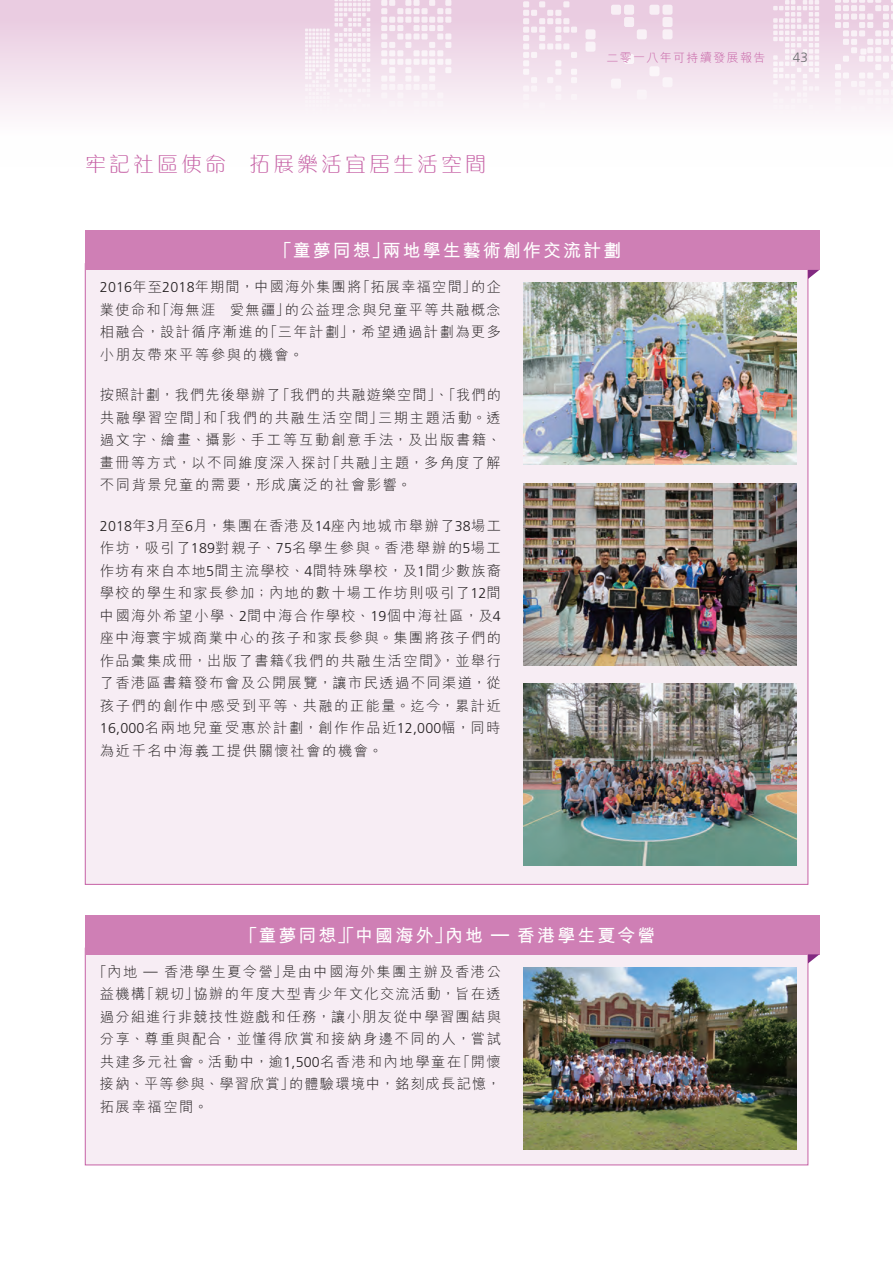
<style>
.page{position:relative;width:893px;height:1263px;background:#fff}
.page>*{position:absolute;margin:0;border:0;box-sizing:border-box;transform-origin:0 0}
.t1{font:300 21px "M Gentle HK";letter-spacing:.145em;color:#c661a5}
.t2{font:700 18px "M Hei HK";letter-spacing:.115em;color:#fff}
._11_P0{font:300 14.25px/22.5px "M Hei HK";letter-spacing:.115em;color:#231f20;text-align:justify}
.t3{font:300 13.5px "Frutiger LT Std";color:#6c6d70}
.t4{font:300 12px "M Hei HK";letter-spacing:.115em;color:#c661a5}
.s1{font-family:"Frutiger LT Std"}
</style>
<div class="page">
<div style="left:0;top:0;width:893px;height:167px;background:linear-gradient(to bottom,#e8c8df,#fff)"></div>
<svg style="left:309px;top:124px;width:29px;height:9px"></svg>
<svg style="left:357px;top:0;width:13px;height:107px"></svg>
<svg style="left:348px;top:114px;width:22px;height:14px"></svg>
<svg style="left:773px;top:0;width:46px;height:133px"></svg>
<div style="left:835px;top:72px;width:6px;height:7px;background:#fbf6f9"></div>
<div style="left:843px;top:72px;width:6px;height:7px;background:#fbf6f9"></div>
<div style="left:859px;top:72px;width:6px;height:7px;background:#fbf6f9"></div>
<div style="left:867px;top:72px;width:6px;height:7px;background:#fbf6f9"></div>
<div style="left:883px;top:72px;width:6px;height:7px;background:#fbf6f9"></div>
<svg style="left:835px;top:0;width:58px;height:70px"></svg>
<svg style="left:835px;top:81px;width:58px;height:52px"></svg>
<div style="left:523px;top:43px;width:6px;height:7px;background:#f9f3f8"></div>
<div style="left:539px;top:43px;width:6px;height:7px;background:#f9f3f8"></div>
<div style="left:547px;top:43px;width:6px;height:7px;background:#f9f3f8"></div>
<div style="left:555px;top:43px;width:6px;height:7px;background:#f9f3f8"></div>
<svg style="left:523px;top:1px;width:54px;height:40px"></svg>
<div style="left:563px;top:43px;width:6px;height:7px;background:#f9f3f8"></div>
<svg style="left:523px;top:52px;width:54px;height:81px"></svg>
<div style="left:381px;top:33px;width:6px;height:7px;background:#f9f1f7"></div>
<div style="left:397px;top:33px;width:6px;height:7px;background:#f9f1f7"></div>
<svg style="left:381px;top:0;width:30px;height:31px"></svg>
<div style="left:405px;top:33px;width:6px;height:7px;background:#f9f1f7"></div>
<svg style="left:381px;top:42px;width:30px;height:82px"></svg>
<div style="left:413px;top:0;width:7px;height:6px;background:#f8eff5"></div>
<div style="left:413px;top:8px;width:7px;height:6px;background:#f8eff5"></div>
<div style="left:413px;top:17px;width:7px;height:6px;background:#f8eff5"></div>
<div style="left:413px;top:25px;width:7px;height:6px;background:#f8f0f6"></div>
<div style="left:413px;top:33px;width:7px;height:7px;background:#f9f1f7"></div>
<div style="left:413px;top:50px;width:7px;height:6px;background:#faf3f8"></div>
<div style="left:413px;top:59px;width:7px;height:6px;background:#faf5f8"></div>
<div style="left:413px;top:76px;width:7px;height:6px;background:#faf5f9"></div>
<div style="left:413px;top:84px;width:7px;height:6px;background:#faf3f8"></div>
<div style="left:413px;top:101px;width:7px;height:6px;background:#f9f3f8"></div>
<div style="left:413px;top:109px;width:7px;height:6px;background:#faf4f8"></div>
<div style="left:437px;top:33px;width:6px;height:7px;background:#f9f1f7"></div>
<svg style="left:429px;top:118px;width:14px;height:6px"></svg>
<svg style="left:429px;top:0;width:22px;height:31px"></svg>
<div style="left:445px;top:33px;width:6px;height:7px;background:#f9f1f7"></div>
<svg style="left:429px;top:42px;width:22px;height:65px"></svg>
<div style="left:421px;top:8px;width:7px;height:6px;background:#f8eff5"></div>
<div style="left:421px;top:17px;width:7px;height:6px;background:#f8eff5"></div>
<div style="left:421px;top:25px;width:7px;height:6px;background:#f8f0f6"></div>
<div style="left:421px;top:33px;width:7px;height:7px;background:#f9f1f7"></div>
<div style="left:421px;top:50px;width:7px;height:6px;background:#faf3f8"></div>
<div style="left:421px;top:59px;width:7px;height:6px;background:#faf5f8"></div>
<div style="left:421px;top:84px;width:7px;height:6px;background:#faf3f8"></div>
<div style="left:421px;top:92px;width:7px;height:6px;background:#f9f3f7"></div>
<div style="left:421px;top:101px;width:7px;height:6px;background:#f9f3f8"></div>
<div style="left:662px;top:5px;width:10px;height:10px;background:#f8eff5;border-radius:2px"></div>
<div style="left:662px;top:17px;width:10px;height:10px;background:#f8eff5;border-radius:2px"></div>
<div style="left:662px;top:29px;width:10px;height:10px;background:#f9f1f6;border-radius:2px"></div>
<div style="left:649px;top:5px;width:10px;height:10px;background:#f8eff5;border-radius:2px"></div>
<div style="left:649px;top:66px;width:10px;height:10px;background:#fbf6f9;border-radius:2px"></div>
<div style="left:637px;top:29px;width:10px;height:10px;background:#f9f1f6;border-radius:2px"></div>
<div style="left:662px;top:77px;width:10px;height:10px;background:#faf4f8;border-radius:2px"></div>
<div style="left:662px;top:114px;width:10px;height:10px;background:#fbf6f9;border-radius:2px"></div>
<div style="left:637px;top:90px;width:10px;height:10px;background:#f9f3f7;border-radius:2px"></div>
<div style="left:624px;top:5px;width:10px;height:10px;background:#f8eff5;border-radius:2px"></div>
<div style="left:624px;top:17px;width:10px;height:10px;background:#f8eff5;border-radius:2px"></div>
<div style="left:624px;top:54px;width:10px;height:10px;background:#faf4f8;border-radius:2px"></div>
<div style="left:611px;top:5px;width:10px;height:10px;background:#f8eff5;border-radius:2px"></div>
<div style="left:611px;top:79px;width:10px;height:10px;background:#faf4f8;border-radius:2px"></div>
<div style="left:585px;top:29px;width:10px;height:10px;background:#f9f1f6;border-radius:2px"></div>
<div style="left:585px;top:42px;width:10px;height:10px;background:#f9f3f8;border-radius:2px"></div>
<div style="left:624px;top:114px;width:10px;height:10px;background:#fbf6f9;border-radius:2px"></div>
<svg style="left:611px;top:127px;width:10px;height:6px"></svg>
<div style="left:85px;top:263px;width:723px;height:621px;background:#f7edf4;border:1px solid #c661a5"></div>
<div style="left:85px;top:231px;width:734px;height:39px;background:#cf7fb5"></div>
<svg style="left:808px;top:270px;width:11px;height:9px"></svg>
<img style="left:523px;top:483px;width:274px;height:182px">
<img style="left:523px;top:283px;width:274px;height:182px">
<img style="left:523px;top:683px;width:274px;height:182px">
<div style="left:85px;top:948px;width:723px;height:217px;background:#f7edf4"></div>
<div style="left:85px;top:915px;width:734px;height:39px;background:#cf7fb5"></div>
<svg style="left:808px;top:954px;width:11px;height:9px"></svg>
<img style="left:523px;top:967px;width:274px;height:182px">
<h1 class="t1" style="left:85px;top:149px;width:403px">牢記社區使命 拓展樂活宜居生活空間</h1>
<p class="t4" style="left:606px;top:51px;width:161px">二零一八年可持續發展報告</p>
<p class="t3" style="left:793px;top:50px;width:17px">43</p>
<p class="t2" style="left:274px;top:238px;width:348px">「童夢同想」兩地學生藝術創作交流計劃</p>
<p class="_11_P0" style="left:100px;top:276px;width:403px"><span class="s1">2016</span>年至<span class="s1">2018</span>年期間，中國海外集團將「拓展幸福空間」的企業使命和「海無涯 愛無疆」的公益理念與兒童平等共融概念相融合，設計循序漸進的「三年計劃」，希望通過計劃為更多小朋友帶來平等參與的機會。</p>
<p class="_11_P0" style="left:100px;top:384px;width:402px">按照計劃，我們先後舉辦了「我們的共融遊樂空間」、「我們的共融學習空間」和「我們的共融生活空間」三期主題活動。透過文字、繪畫、攝影、手工等互動創意手法，及出版書籍、畫冊等方式，以不同維度深入探討「共融」主題，多角度了解不同背景兒童的需要，形成廣泛的社會影響。</p>
<p class="_11_P0" style="left:100px;top:514px;width:403px"><span class="s1">2018</span>年<span class="s1">3</span>月至<span class="s1">6</span>月，集團在香港及<span class="s1">14</span>座內地城市舉辦了<span class="s1">38</span>場工作坊，吸引了<span class="s1">189</span>對親子、<span class="s1">75</span>名學生參與。香港舉辦的<span class="s1">5</span>場工作坊有來自本地<span class="s1">5</span>間主流學校、<span class="s1">4</span>間特殊學校，及<span class="s1">1</span>間少數族裔學校的學生和家長參加；內地的數十場工作坊則吸引了<span class="s1">12</span>間中國海外希望小學、<span class="s1">2</span>間中海合作學校、<span class="s1">19</span>個中海社區，及<span class="s1">4</span>座中海寰宇城商業中心的孩子和家長參與。集團將孩子們的作品彙集成冊，出版了書籍《我們的共融生活空間》，並舉行了香港區書籍發布會及公開展覽，讓市民透過不同渠道，從孩子們的創作中感受到平等、共融的正能量。迄今，累計近<span class="s1">16,000</span>名兩地兒童受惠於計劃，創作作品近<span class="s1">12,000</span>幅，同時為近千名中海義工提供關懷社會的機會。</p>
<p class="t2" style="left:240px;top:922px;width:417px">「童夢同想」「中國海外」內地 <span class="s1">—</span> 香港學生夏令營</p>
<p class="_11_P0" style="left:100px;top:960px;width:403px;text-indent:-7px">「內地 <span class="s1">—</span> 香港學生夏令營」是由中國海外集團主辦及香港公益機構「親切」協辦的年度大型青少年文化交流活動，旨在透過分組進行非競技性遊戲和任務，讓小朋友從中學習團結與分享、尊重與配合，並懂得欣賞和接納身邊不同的人，嘗試共建多元社會。活動中，逾<span class="s1">1,500</span>名香港和內地學童在「開懷接納、平等參與、學習欣賞」的體驗環境中，銘刻成長記憶，拓展幸福空間。</p>
</div>
